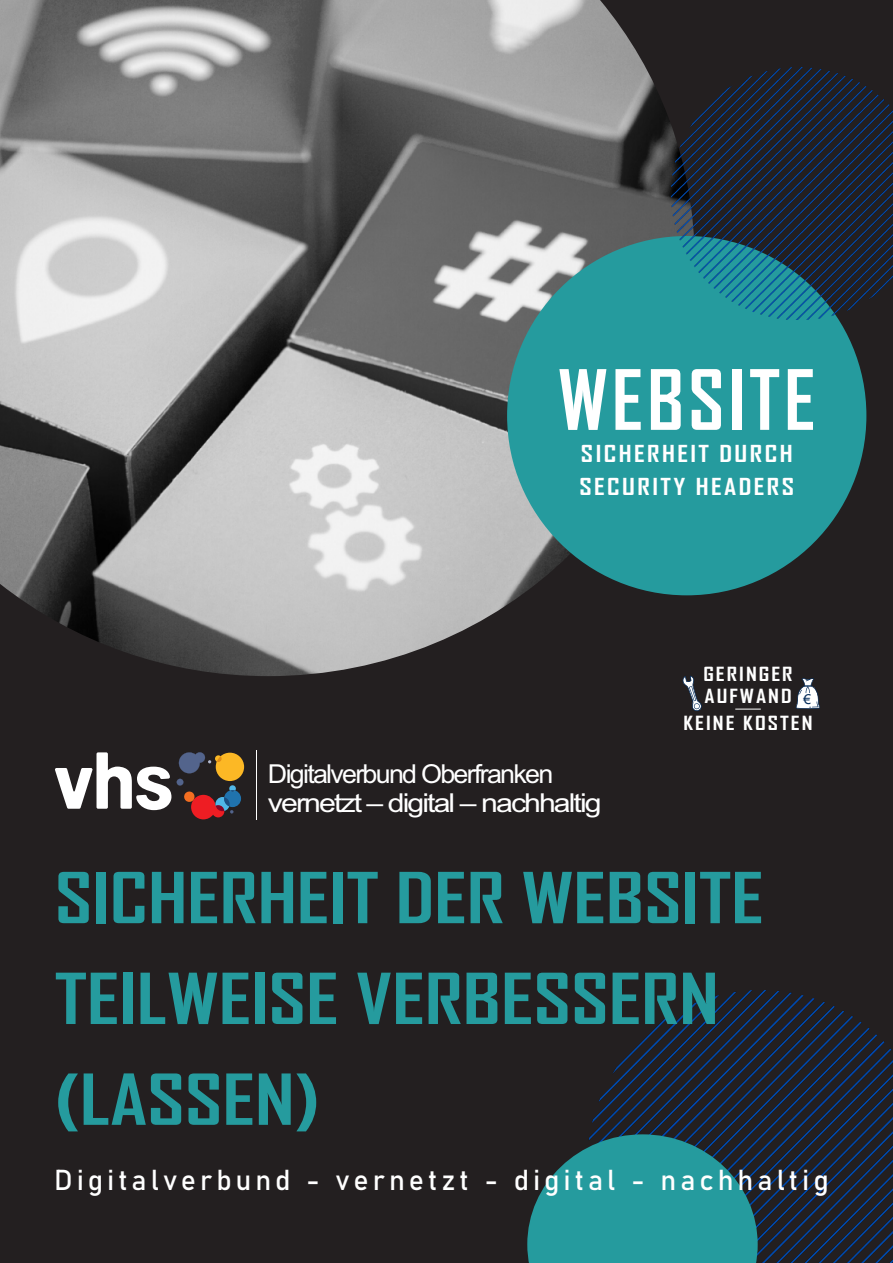
<style>
.page{position:relative;width:893px;height:1263px;background:#231f20}
.page>*{position:absolute;margin:0;border:0;box-sizing:border-box;transform-origin:0 0}
.t1{font:700 79.5px "Agency FB";letter-spacing:.05em;color:#fff}
.t2{font:700 67.2px/100.8px "Agency FB";color:#259b9e;scale:1.23 1}
.t3{font:28.5px "Bahnschrift";letter-spacing:.14em;color:#fff}
.t4{font:26.1px/29.1px "Arial";letter-spacing:-.065em;color:#fff}
.t5{font:700 22.35px/32.4px "Agency FB";letter-spacing:.09em;color:#fff;scale:1.2 1}
.t6{font:700 18.6px/22.5px "Agency FB";letter-spacing:.09em;color:#fff;scale:1.2 1}
.t7{font:13.65px "Arial";color:#052c5a}
</style>
<div class="page">
<img style="left:0;top:0;width:695px;height:676px">
<div style="left:507px;top:236px;width:359px;height:359px;background:#259b9e;border-radius:50%"></div>
<img style="left:672px;top:67px;width:221px;height:252px">
<img style="left:592px;top:991px;width:301px;height:272px">
<svg style="left:527px;top:1134px;width:231px;height:129px"></svg>
<svg style="left:55px;top:752px;width:189px;height:67px"></svg>
<hr style="left:257px;top:750px;width:1px;height:70px;background:#fff">
<svg style="left:682px;top:676px;width:20px;height:35px"></svg>
<svg style="left:795px;top:678px;width:25px;height:31px"></svg>
<svg style="left:735px;top:709px;width:26px;height:1px"></svg>
<p class="t1" style="left:558px;top:351px;width:259px">WEBSITE</p>
<p class="t5" style="left:579px;top:437px;width:180px">SICHERHEIT DURCH<br>SECURITY HEADERS</p>
<p class="t4" style="left:268px;top:759px;width:335px">Digitalverbund Oberfranken vernetzt – digital – nachhaltig</p>
<p class="t6" style="left:703px;top:662px;width:76px">GERINGER<br>AUFWAND</p>
<p class="t6" style="left:683px;top:711px;width:109px">KEINE KOSTEN</p>
<p class="t7" style="left:803px;top:690px;width:9px">€</p>
<p class="t2" style="left:55px;top:846px;width:578px">SICHERHEIT DER WEBSITE<br>TEILWEISE VERBESSERN (LASSEN)</p>
<p class="t3" style="left:54px;top:1158px;width:776px">Digitalverbund - vernetzt - digital - nachhaltig</p>
</div>
